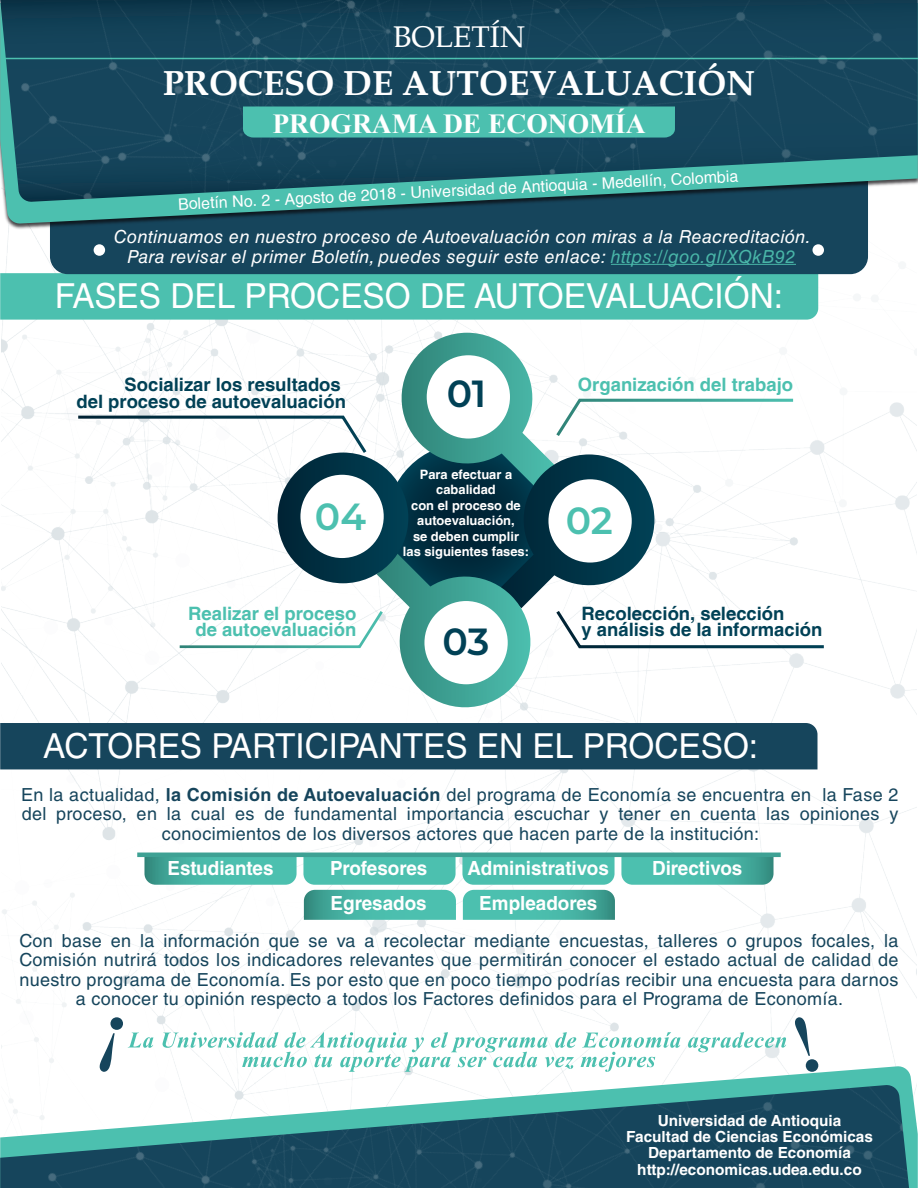
<style>
.page{position:relative;width:918px;height:1188px;background:#fff}
.page>*{position:absolute;margin:0;border:0;box-sizing:border-box;transform-origin:0 0}
.t1{font:600 37.8px "Montserrat";color:#014156}
.t2{font:600 37.8px "Montserrat";color:#4cc0af}
.t3{font:700 34.8px "Palatino";color:#fff}
.t4{font:34.5px "Helvetica LT Std";color:#fff}
.t5{font:30px "Palatino";color:#fff}
.t6{font:700 27.6px "Times New Roman";color:#fff}
.t7{font:700 19.5px "Helvetica LT Std";color:#fff}
.t8{font:700 18.45px/16.4px "Helvetica";color:#014156}
.t9{font:700 18.45px/16.4px "Helvetica";color:#4cc0af;text-align:center}
.t10{font:18px/19.5px "Helvetica LT Std";letter-spacing:.02em;color:#16455c;text-align:center}
.t11{font:italic 18px/19.5px "Helvetica LT Std";letter-spacing:.02em;color:#fff;text-align:center}
.t12{font:15.9px "Helvetica";color:#fff}
.t13{font:700 15.3px/16.5px "Helvetica LT Std";color:#fff;text-align:center}
.t14{font:700 12.9px/15.5px "Helvetica";color:#fff;text-align:center}
.s1{color:#49b6a8}
.s2{font-weight:700}
</style>
<div class="page">
<img style="left:2px;top:232px;width:914px;height:834px">
<div style="left:0;top:273px;width:818px;height:47px;background:#4cc0af"></div>
<div style="left:50px;top:232px;width:818px;height:42px;background:#16455c"></div>
<svg style="left:99px;top:1066px;width:813px;height:18px"></svg>
<img style="left:0;top:1085px;width:918px;height:103px">
<div style="left:0;top:723px;width:818px;height:46px;background:#16455c"></div>
<hr style="left:611px;top:264px;width:185px;height:1px;background:#49b6a8">
<div style="left:8px;top:224px;width:860px;height:8px;background:#16455c"></div>
<svg style="left:3px;top:202px;width:865px;height:22px;background:#24616d"></svg>
<img style="left:0;top:0;width:918px;height:202px">
<div style="left:243px;top:107px;width:432px;height:31px;background:#4cc0af"></div>
<div style="left:94px;top:244px;width:11px;height:12px;background:#fff;border-radius:50%"></div>
<div style="left:813px;top:244px;width:11px;height:12px;background:#fff;border-radius:50%"></div>
<svg style="left:75px;top:333px;width:752px;height:381px"></svg>
<svg style="left:144px;top:857px;width:153px;height:28px;background:#4cb7a8"></svg>
<svg style="left:303px;top:857px;width:153px;height:63px;background:#5bc1b2"></svg>
<svg style="left:462px;top:857px;width:153px;height:63px;background:#5bc1b2"></svg>
<svg style="left:621px;top:857px;width:153px;height:28px;background:#4cb8a8"></svg>
<hr style="left:137px;top:853px;width:644px;height:4px;background:#3ea194">
<svg style="left:795px;top:1017px;width:23px;height:55px"></svg>
<svg style="left:100px;top:1017px;width:53px;height:55px"></svg>
<svg style="left:688px;top:1032px;width:98px;height:20px"></svg>
<svg style="left:163px;top:1032px;width:518px;height:40px"></svg>
<h3 class="t5" style="left:393px;top:19px;width:134px">BOLETÍN</h3>
<h2 class="t3" style="left:163px;top:63px;width:594px">PROCESO DE AUTOEVALUACIÓN</h2>
<h3 class="t6" style="left:272px;top:104px;width:375px">PROGRAMA DE ECONOMÍA</h3>
<p class="t12" style="left:178px;top:196px;width:562px;rotate:-3deg">Boletín No. 2 - Agosto de 2018 - Universidad de Antioquia - Medellín, Colombia</p>
<p class="t11" style="left:114px;top:227px;width:698px">Continuamos en nuestro proceso de Autoevaluación con miras a la Reacreditación.<br>Para revisar el primer Boletín, puedes seguir este enlace: <span class="s1">https://goo.gl/XQkB92</span></p>
<h3 class="t4" style="left:55px;top:276px;width:730px">FASES DEL PROCESO DE AUTOEVALUACIÓN:</h3>
<p class="t8" style="left:125px;top:377px;width:218px">Socializar los resultados</p>
<p class="t9" style="left:578px;top:377px;width:217px">Organización del trabajo</p>
<p class="t8" style="left:76px;top:393px;width:271px">del proceso de autoevaluación</p>
<h1 class="t1" style="left:447px;top:367px;width:41px">01</h1>
<p class="t14" style="left:403px;top:466px;width:128px">Para efectuar a cabalidad<br>con el proceso de autoevaluación,<br>se deben cumplir las siguientes fases:</p>
<h1 class="t2" style="left:315px;top:490px;width:53px">04</h1>
<h1 class="t2" style="left:566px;top:494px;width:49px">02</h1>
<p class="t9" style="left:188px;top:605px;width:170px">Realizar el proceso de autoevaluación</p>
<h1 class="t1" style="left:442px;top:615px;width:49px">03</h1>
<p class="t8" style="left:582px;top:605px;width:242px">Recolección, selección<br>y análisis de la información</p>
<h3 class="t4" style="left:43px;top:726px;width:716px">ACTORES PARTICIPANTES EN EL PROCESO:</h3>
<p class="t10" style="left:21px;top:784px;width:879px">En la actualidad, <span class="s2">la Comisión de Autoevaluación</span> del programa de Economía se encuentra en la Fase 2 del proceso, en la cual es de fundamental importancia escuchar y tener en cuenta las opiniones y conocimientos de los diversos actores que hacen parte de la institución:</p>
<p class="t7" style="left:167px;top:857px;width:108px">Estudiantes</p>
<p class="t7" style="left:330px;top:857px;width:99px">Profesores</p>
<p class="t7" style="left:468px;top:857px;width:143px">Administrativos</p>
<p class="t7" style="left:652px;top:857px;width:92px">Directivos</p>
<p class="t7" style="left:331px;top:892px;width:98px">Egresados</p>
<p class="t7" style="left:479px;top:892px;width:120px">Empleadores</p>
<p class="t10" style="left:19px;top:931px;width:881px">Con base en la información que se va a recolectar mediante encuestas, talleres o grupos focales, la Comisión nutrirá todos los indicadores relevantes que permitirán conocer el estado actual de calidad de nuestro programa de Economía. Es por esto que en poco tiempo podrías recibir una encuesta para darnos a conocer tu opinión respecto a todos los Factores definidos para el Programa de Economía.</p>
<p class="t13" style="left:626px;top:1112px;width:248px">Universidad de Antioquia<br>Facultad de Ciencias Económicas<br>Departamento de Economía http://economicas.udea.edu.co</p>
</div>
